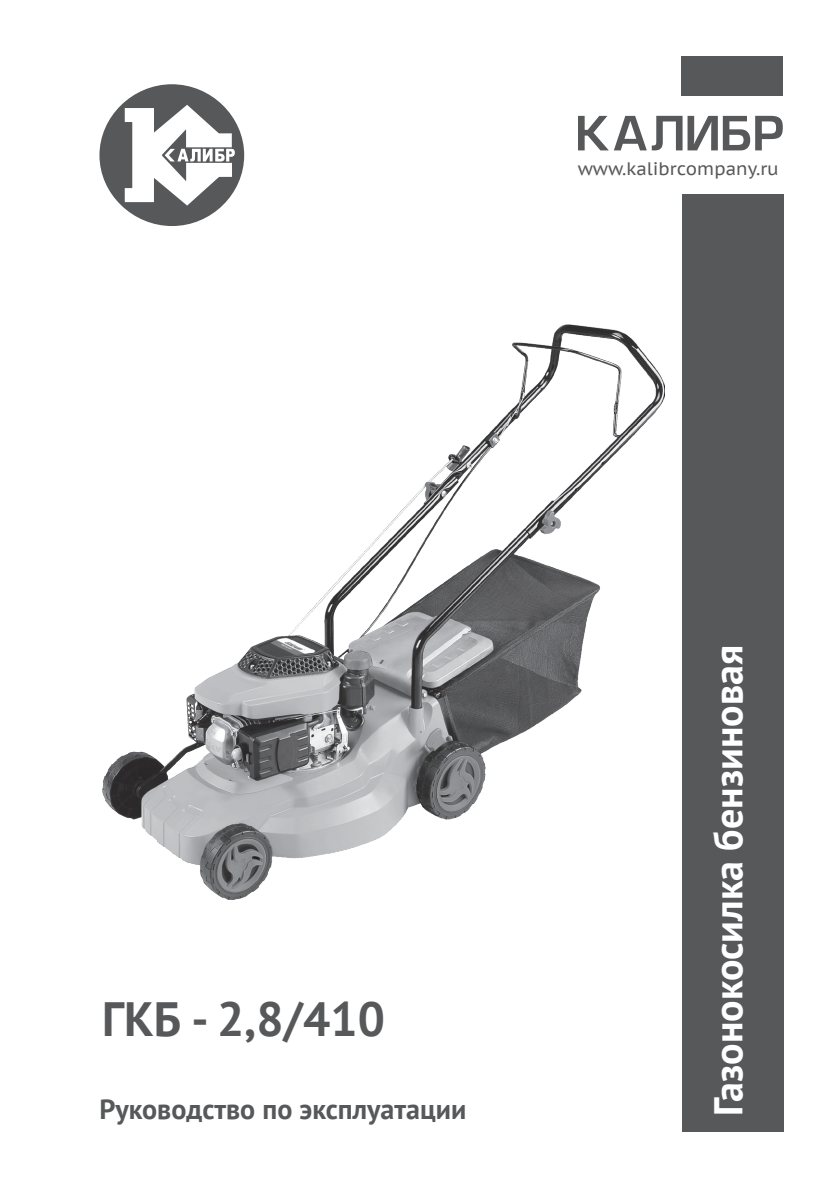
<style>
.page{position:relative;width:840px;height:1191px;background:#fff}
.page>*{position:absolute;margin:0;border:0;box-sizing:border-box;transform-origin:0 0}
.t1{font:700 48px "PT Sans";color:#57585a}
.t2{font:700 40px "PT Sans";color:#fff}
.t3{font:700 28px "PT Sans";color:#57585a}
.t4{font:18px "PT Sans Caption";color:#57585a}
</style>
<div class="page">
<div style="left:681px;top:194px;width:101px;height:937px;background:#57585a"></div>
<svg style="left:578px;top:116px;width:204px;height:34px"></svg>
<div style="left:99px;top:84px;width:145px;height:142px;background:#57585a;border-radius:50%"></div>
<svg style="left:124px;top:103px;width:111px;height:104px"></svg>
<div style="left:681px;top:56px;width:101px;height:40px;background:#57585a"></div>
<img style="left:102px;top:324px;width:561px;height:575px">
<p class="t4" style="left:577px;top:157px;width:202px">www.kalibrcompany.ru</p>
<h1 class="t1" style="left:102px;top:987px;width:284px">ГКБ - 2,8/410</h1>
<p class="t3" style="left:99px;top:1090px;width:368px">Руководство по эксплуатации</p>
<h2 class="t2" style="left:701px;top:1115px;width:472px;rotate:-90deg">Газонокосилка бензиновая</h2>
</div>
